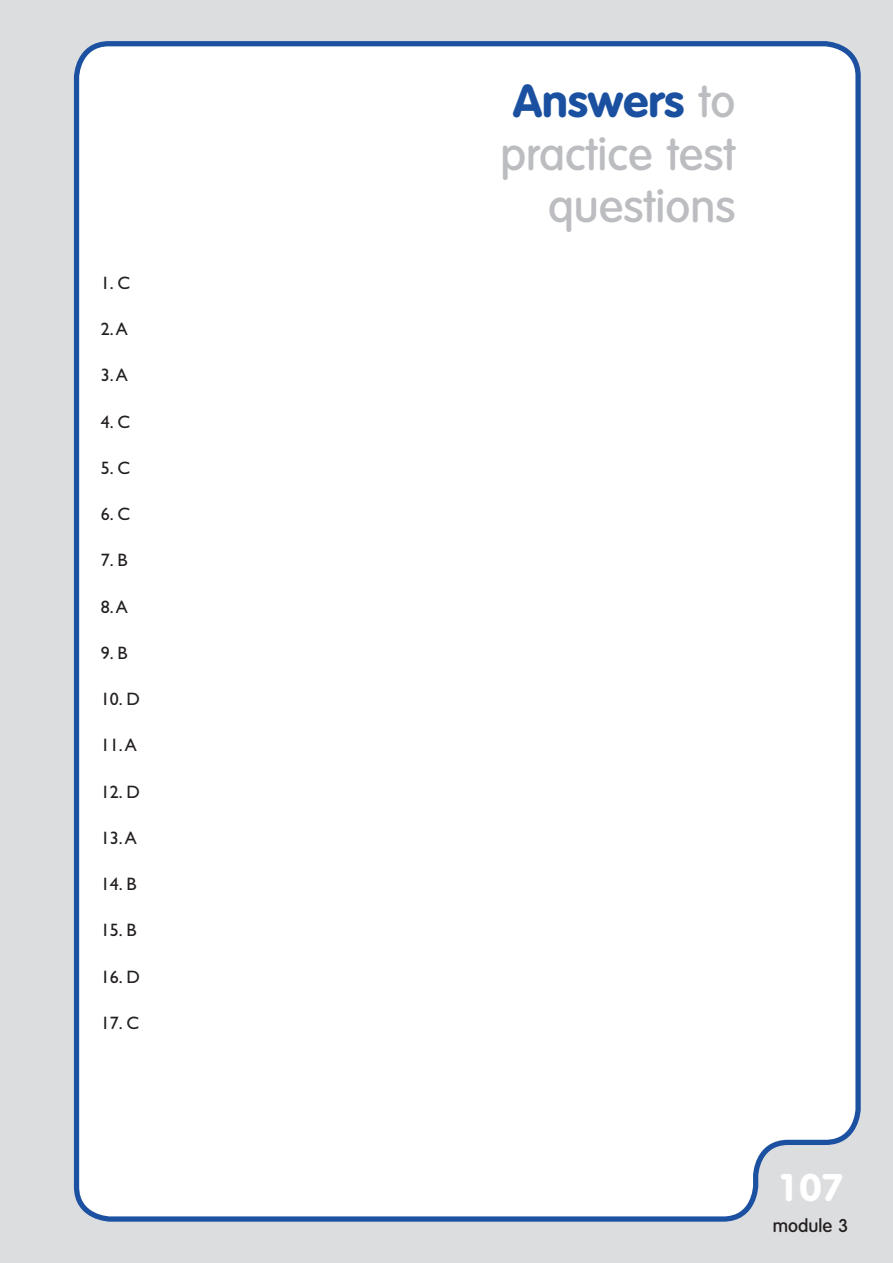
<style>
.page{position:relative;width:893px;height:1263px;background:#dcdddf}
.page>*{position:absolute;margin:0;border:0;box-sizing:border-box;transform-origin:0 0}
.t1{font:500 45px/52.5px "Volkswagen";color:#bcbdc0;text-align:right}
.t2{font:700 37.5px "Volkswagen";color:#fff}
.t3{font:18px "Gill Sans TT";color:#231f20}
.t4{font:500 18px "Volkswagen";color:#231f20}
.s1{font-weight:700;color:#1a509f}
</style>
<div class="page">
<div style="left:73px;top:41px;width:788px;height:1181px;background:#fff"></div>
<p class="t3" style="left:101px;top:272px;width:31px">1.C</p>
<p class="t3" style="left:101px;top:318px;width:28px">2.A</p>
<p class="t3" style="left:101px;top:365px;width:28px">3.A</p>
<p class="t3" style="left:101px;top:411px;width:31px">4.C</p>
<p class="t3" style="left:101px;top:457px;width:31px">5.C</p>
<p class="t3" style="left:101px;top:503px;width:31px">6.C</p>
<p class="t3" style="left:101px;top:550px;width:28px">7.B</p>
<p class="t3" style="left:101px;top:596px;width:28px">8.A</p>
<p class="t3" style="left:101px;top:642px;width:28px">9.B</p>
<p class="t3" style="left:101px;top:688px;width:41px">10. D</p>
<p class="t3" style="left:101px;top:735px;width:37px">11.A</p>
<p class="t3" style="left:101px;top:781px;width:41px">12. D</p>
<p class="t3" style="left:101px;top:827px;width:37px">13.A</p>
<p class="t3" style="left:101px;top:873px;width:37px">14. B</p>
<p class="t3" style="left:101px;top:920px;width:37px">15. B</p>
<p class="t3" style="left:101px;top:966px;width:41px">16. D</p>
<p class="t3" style="left:101px;top:1012px;width:40px">17. C</p>
<h1 class="t1" style="left:500px;top:76px;width:237px"><span class="s1">Answers</span> to practice test questions</h1>
<h2 class="t2" style="left:777px;top:1166px;width:68px">107</h2>
<p class="t4" style="left:773px;top:1215px;width:77px">module 3</p>
</div>
